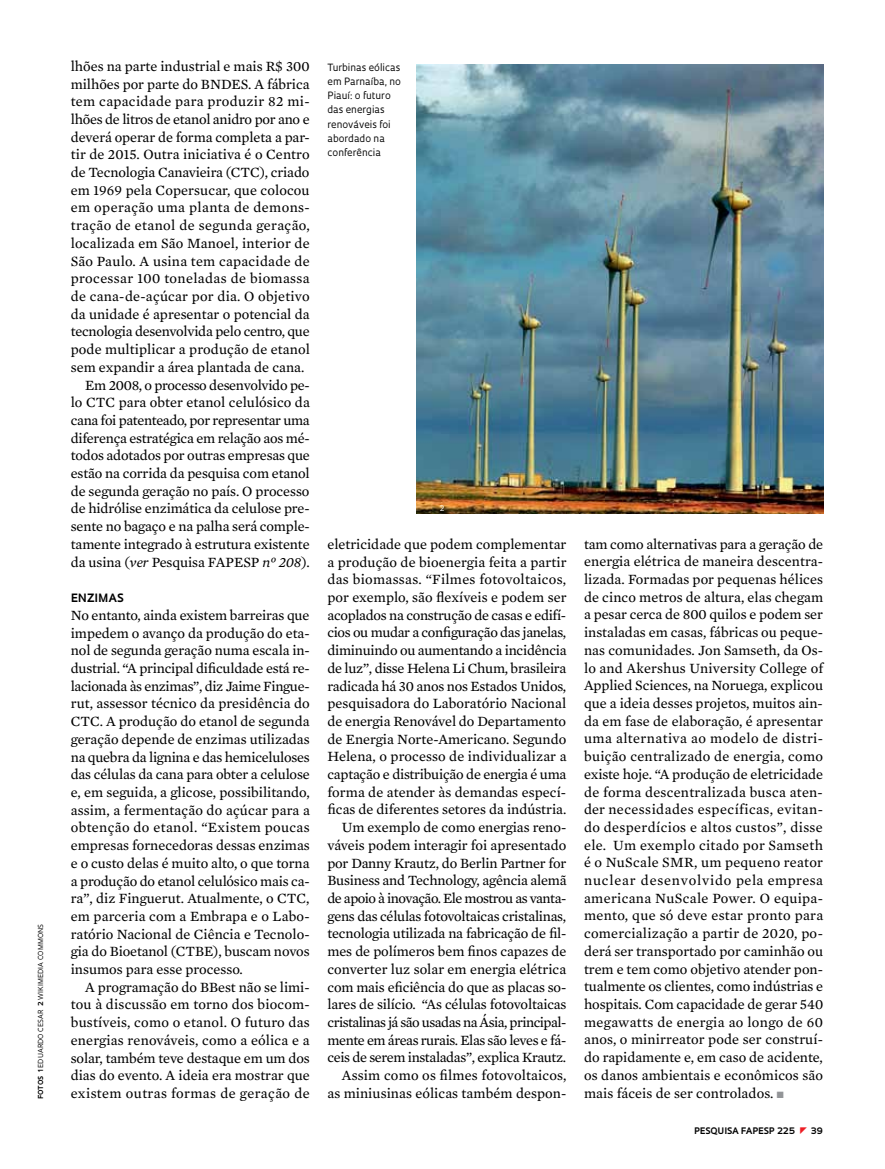
<style>
.page{position:relative;width:885px;height:1169px;background:#fff}
.page>*{position:absolute;margin:0;border:0;box-sizing:border-box;transform-origin:0 0}
.t1{font:14.4px/17.7px "Mercury Text G2";letter-spacing:-.005em;color:#000;text-align:justify}
.t2{font:14.4px "Mercury Text G2";letter-spacing:.025em;color:#000}
.t3{font:14.4px "Mercury Text G2";letter-spacing:.015em;color:#000}
.t4{font:14.4px "Mercury Text G2";letter-spacing:-.025em;color:#000}
.t5{font:14.4px "Mercury Text G2";letter-spacing:.02em;color:#000}
.t6{font:700 11.25px "Oculum";color:#000}
.t7{font:9.75px/14.1px "Oculum";color:#000}
.t8{font:700 8.7px "Oculum";letter-spacing:.015em;color:#000}
.t9{font:7.35px "Oculum";color:#fff}
.t10{font:6.75px "Oculum";letter-spacing:.02em;color:#000}
.s1{font-weight:700}
.s2{font-style:italic}
.s3{color:#939598}
</style>
<div class="page">
<img style="left:417px;top:64px;width:406px;height:449px">
<p class="t10" style="left:36px;top:1098px;width:176px;rotate:-90deg"><span class="s1">FOTOS 1</span> eduardo cesar <span class="s1">2</span> wikimedia commons</p>
<p class="t1" style="left:71px;top:56px;width:240px">lhões na parte industrial e mais R$ 300</p>
<p class="t1" style="left:71px;top:74px;width:240px">milhões por parte do BNDES. A fábrica</p>
<p class="t5" style="left:71px;top:91px;width:240px">tem capacidade para produzir 82 mi-</p>
<p class="t1" style="left:71px;top:110px;width:240px">lhões de litros de etanol anidro por ano e</p>
<p class="t1" style="left:71px;top:127px;width:240px">deverá operar de forma completa a par-</p>
<p class="t1" style="left:71px;top:145px;width:240px">tir de 2015. Outra iniciativa é o Centro</p>
<p class="t1" style="left:71px;top:163px;width:240px">de Tecnologia Canavieira (CTC), criado</p>
<p class="t1" style="left:71px;top:180px;width:240px">em 1969 pela Copersucar, que colocou</p>
<p class="t2" style="left:71px;top:197px;width:241px">em operação uma planta de demons-</p>
<p class="t2" style="left:71px;top:215px;width:241px">tração de etanol de segunda geração,</p>
<p class="t1" style="left:71px;top:233px;width:240px">localizada em São Manoel, interior de</p>
<p class="t3" style="left:71px;top:250px;width:240px">São Paulo. A usina tem capacidade de</p>
<p class="t2" style="left:71px;top:268px;width:240px">processar 100 toneladas de biomassa</p>
<p class="t3" style="left:71px;top:286px;width:240px">de cana-de-açúcar por dia. O objetivo</p>
<p class="t1" style="left:71px;top:304px;width:240px">da unidade é apresentar o potencial da</p>
<p class="t1" style="left:71px;top:322px;width:240px">tecnologia desenvolvida pelo centro, que</p>
<p class="t1" style="left:71px;top:340px;width:241px">pode multiplicar a produção de etanol</p>
<p class="t1" style="left:71px;top:357px;width:235px">sem expandir a área plantada de cana.</p>
<p class="t1" style="left:85px;top:375px;width:226px">Em 2008, o processo desenvolvido pe-</p>
<p class="t1" style="left:71px;top:393px;width:241px">lo CTC para obter etanol celulósico da</p>
<p class="t4" style="left:71px;top:410px;width:240px">cana foi patenteado, por representar uma</p>
<p class="t1" style="left:71px;top:428px;width:240px">diferença estratégica em relação aos mé-</p>
<p class="t1" style="left:71px;top:446px;width:241px">todos adotados por outras empresas que</p>
<p class="t1" style="left:71px;top:463px;width:240px">estão na corrida da pesquisa com etanol</p>
<p class="t1" style="left:71px;top:481px;width:240px">de segunda geração no país. O processo</p>
<p class="t1" style="left:71px;top:499px;width:240px">de hidrólise enzimática da celulose pre-</p>
<p class="t1" style="left:71px;top:517px;width:240px">sente no bagaço e na palha será comple-</p>
<p class="t1" style="left:71px;top:534px;width:240px">tamente integrado à estrutura existente</p>
<p class="t1" style="left:71px;top:552px;width:241px">da usina (<span class="s2">ver</span> Pesquisa FAPESP <span class="s2">nº 208</span>).</p>
<p class="t6" style="left:71px;top:590px;width:47px">ENZIMAS</p>
<p class="t1" style="left:71px;top:605px;width:241px">No entanto, ainda existem barreiras que impedem o avanço da produção do eta&shy;nol de segunda geração numa escala in&shy;dustrial. “A principal dificuldade está re&shy;lacionada às enzimas”, diz Jaime Fingue&shy;rut, assessor técnico da presidência do CTC. A produção do etanol de segunda geração depende de enzimas utilizadas na quebra da lignina e das hemiceluloses das células da cana para obter a celulose e, em seguida, a glicose, possibilitando, assim, a fermentação do açúcar para a obtenção do etanol. “Existem poucas empresas fornecedoras dessas enzimas e o custo delas é muito alto, o que torna a produção do etanol celulósico mais ca&shy;ra”, diz Finguerut. Atualmente, o CTC, em parceria com a Embrapa e o Labo&shy;ratório Nacional de Ciência e Tecnolo&shy;gia do Bioetanol (CTBE), buscam novos insumos para esse processo.</p>
<p class="t1" style="left:71px;top:977px;width:241px;text-indent:14px">A programação do BBest não se limi&shy;tou à discussão em torno dos biocom&shy;bustíveis, como o etanol. O futuro das energias renováveis, como a eólica e a solar, também teve destaque em um dos dias do evento. A ideia era mostrar que existem outras formas de geração de</p>
<p class="t7" style="left:327px;top:60px;width:75px">Turbinas eólicas em Parnaíba, no<br>Piauí: o futuro das energias renováveis foi abordado na conferência</p>
<p class="t9" style="left:440px;top:503px;width:6px">2</p>
<p class="t1" style="left:327px;top:534px;width:241px;text-align:right">eletricidade que podem complementar a produção de bioenergia feita a partir das biomassas. “Filmes fotovoltaicos, por exemplo, são flexíveis e podem ser acoplados na construção de casas e edifí&shy;cios ou mudar a configuração das janelas, diminuindo ou aumentando a incidência de luz”, disse Helena Li Chum, brasileira radicada há 30 anos nos Estados Unidos, pesquisadora do Laboratório Nacional de energia Renovável do Departamento de Energia Norte-Americano. Segundo Helena, o processo de individualizar a captação e distribuição de energia é uma forma de atender às demandas especí&shy;ficas de diferentes setores da indústria.<br>Um exemplo de como energias reno&shy;váveis podem interagir foi apresentado por Danny Krautz, do Berlin Partner for Business and Technology, agência alemã de apoio à inovação. Ele mostrou as vanta&shy;gens das células fotovoltaicas cristalinas, tecnologia utilizada na fabricação de fil&shy;mes de polímeros bem finos capazes de converter luz solar em energia elétrica com mais eficiência do que as placas so&shy;lares de silício. “As células fotovoltaicas cristalinas já são usadas na Ásia, principal&shy;mente em áreas rurais. Elas são leves e fá&shy;ceis de serem instaladas”, explica Krautz.<br>Assim como os filmes fotovoltaicos, as miniusinas eólicas também despon-</p>
<p class="t1" style="left:584px;top:534px;width:241px">tam como alternativas para a geração de energia elétrica de maneira descentra&shy;lizada. Formadas por pequenas hélices de cinco metros de altura, elas chegam a pesar cerca de 800 quilos e podem ser instaladas em casas, fábricas ou peque&shy;nas comunidades. Jon Samseth, da Os&shy;lo and Akershus University College of Applied Sciences, na Noruega, explicou que a ideia desses projetos, muitos ain&shy;da em fase de elaboração, é apresentar uma alternativa ao modelo de distri&shy;buição centralizado de energia, como existe hoje. “A produção de eletricidade de forma descentralizada busca aten&shy;der necessidades específicas, evitan&shy;do desperdícios e altos custos”, disse ele. Um exemplo citado por Samseth é o NuScale SMR, um pequeno reator nuclear desenvolvido pela empresa americana NuScale Power. O equipa&shy;mento, que só deve estar pronto para comercialização a partir de 2020, po&shy;derá ser transportado por caminhão ou trem e tem como objetivo atender pon&shy;tualmente os clientes, como indústrias e hospitais. Com capacidade de gerar 540 megawatts de energia ao longo de 60 anos, o minirreator pode ser construí&shy;do rapidamente e, em caso de acidente, os danos ambientais e econômicos são</p>
<p class="t1" style="left:584px;top:1083px;width:201px">mais fáceis de ser controlados. <span class="s3">■</span></p>
<p class="t8" style="left:694px;top:1124px;width:102px">PESQUISA FAPESP 225</p>
<p class="t8" style="left:811px;top:1124px;width:14px">39</p>
</div>
